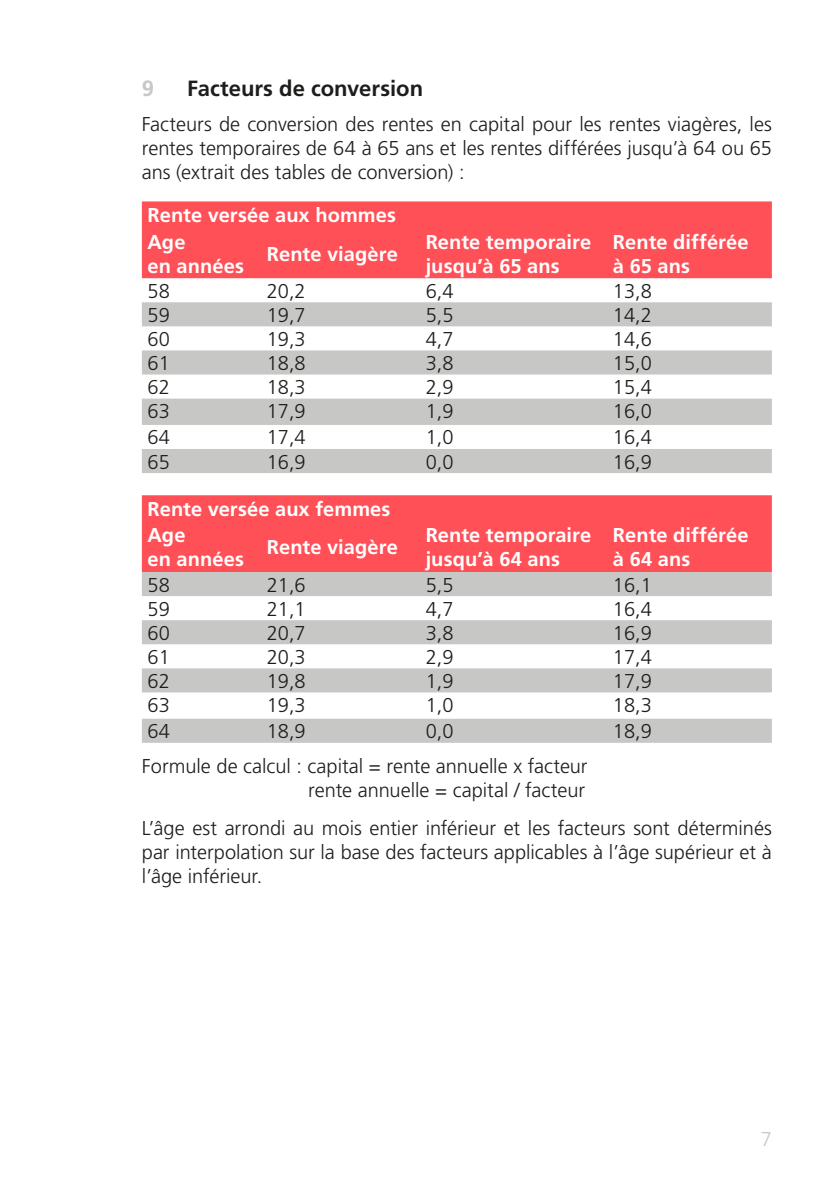
<style>
.page{position:relative;width:840px;height:1191px;background:#fff}
.page>*{position:absolute;margin:0;border:0;box-sizing:border-box;transform-origin:0 0}
.t1{font:700 22px "Frutiger LT Std";color:#1d1d1b}
.t2{font:700 22px "Frutiger LT Std";color:#c7c7c6}
.Grundtext{font:300 20px/24px "Frutiger LT Std";color:#1d1d1b;text-align:justify}
.Zahlen_Tabellen{font:300 20px "Frutiger LT Std";color:#1d1d1b}
.Tabellen_Text_Weiss{font:700 20px/24px "Frutiger LT Std";letter-spacing:.005em;color:#fff}
.t3{font:300 20px "Frutiger LT Std";color:#c7c7c6}
</style>
<div class="page">
<div style="left:142px;top:201px;width:629px;height:77px;background:#ff5057"></div>
<svg style="left:142px;top:302px;width:629px;height:171px;fill:#c7c7c6"></svg>
<div style="left:142px;top:495px;width:629px;height:77px;background:#ff5057"></div>
<svg style="left:142px;top:572px;width:629px;height:171px;fill:#c7c7c6"></svg>
<p class="t2" style="left:142px;top:75px;width:14px">9</p>
<p class="t1" style="left:187px;top:75px;width:237px">Facteurs de conversion</p>
<p class="Grundtext" style="left:142px;top:113px;width:631px">Facteurs de conversion des rentes en capital pour les rentes viagères, les rentes temporaires de 64 à 65 ans et les rentes différées jusqu’à 64 ou 65 ans (extrait des tables de conversion) :</p>
<p class="Tabellen_Text_Weiss" style="left:147px;top:203px;width:250px">Rente versée aux hommes</p>
<p class="Tabellen_Text_Weiss" style="left:147px;top:230px;width:98px">Age<br>en années</p>
<p class="Tabellen_Text_Weiss" style="left:266px;top:242px;width:132px">Rente viagère</p>
<p class="Tabellen_Text_Weiss" style="left:425px;top:230px;width:167px">Rente temporaire jusqu’à 65 ans</p>
<p class="Tabellen_Text_Weiss" style="left:612px;top:230px;width:137px">Rente différée à 65 ans</p>
<p class="Zahlen_Tabellen" style="left:147px;top:279px;width:24px">58</p>
<p class="Zahlen_Tabellen" style="left:266px;top:279px;width:40px">20,2</p>
<p class="Zahlen_Tabellen" style="left:425px;top:279px;width:29px">6,4</p>
<p class="Zahlen_Tabellen" style="left:612px;top:279px;width:40px">13,8</p>
<p class="Zahlen_Tabellen" style="left:147px;top:304px;width:24px">59</p>
<p class="Zahlen_Tabellen" style="left:266px;top:304px;width:40px">19,7</p>
<p class="Zahlen_Tabellen" style="left:425px;top:304px;width:29px">5,5</p>
<p class="Zahlen_Tabellen" style="left:612px;top:304px;width:40px">14,2</p>
<p class="Zahlen_Tabellen" style="left:147px;top:328px;width:24px">60</p>
<p class="Zahlen_Tabellen" style="left:266px;top:328px;width:40px">19,3</p>
<p class="Zahlen_Tabellen" style="left:425px;top:328px;width:29px">4,7</p>
<p class="Zahlen_Tabellen" style="left:612px;top:328px;width:40px">14,6</p>
<p class="Zahlen_Tabellen" style="left:147px;top:352px;width:24px">61</p>
<p class="Zahlen_Tabellen" style="left:266px;top:352px;width:40px">18,8</p>
<p class="Zahlen_Tabellen" style="left:425px;top:352px;width:29px">3,8</p>
<p class="Zahlen_Tabellen" style="left:612px;top:352px;width:40px">15,0</p>
<p class="Zahlen_Tabellen" style="left:147px;top:376px;width:24px">62</p>
<p class="Zahlen_Tabellen" style="left:266px;top:376px;width:40px">18,3</p>
<p class="Zahlen_Tabellen" style="left:425px;top:376px;width:29px">2,9</p>
<p class="Zahlen_Tabellen" style="left:612px;top:376px;width:40px">15,4</p>
<p class="Zahlen_Tabellen" style="left:147px;top:400px;width:24px">63</p>
<p class="Zahlen_Tabellen" style="left:266px;top:400px;width:40px">17,9</p>
<p class="Zahlen_Tabellen" style="left:425px;top:400px;width:29px">1,9</p>
<p class="Zahlen_Tabellen" style="left:612px;top:400px;width:40px">16,0</p>
<p class="Zahlen_Tabellen" style="left:147px;top:426px;width:24px">64</p>
<p class="Zahlen_Tabellen" style="left:266px;top:426px;width:40px">17,4</p>
<p class="Zahlen_Tabellen" style="left:425px;top:426px;width:29px">1,0</p>
<p class="Zahlen_Tabellen" style="left:612px;top:426px;width:40px">16,4</p>
<p class="Zahlen_Tabellen" style="left:147px;top:450px;width:24px">65</p>
<p class="Zahlen_Tabellen" style="left:266px;top:450px;width:40px">16,9</p>
<p class="Zahlen_Tabellen" style="left:425px;top:450px;width:29px">0,0</p>
<p class="Zahlen_Tabellen" style="left:612px;top:450px;width:40px">16,9</p>
<p class="Tabellen_Text_Weiss" style="left:147px;top:497px;width:244px">Rente versée aux femmes</p>
<p class="Tabellen_Text_Weiss" style="left:147px;top:523px;width:98px">Age<br>en années</p>
<p class="Tabellen_Text_Weiss" style="left:266px;top:535px;width:132px">Rente viagère</p>
<p class="Tabellen_Text_Weiss" style="left:425px;top:523px;width:167px">Rente temporaire jusqu’à 64 ans</p>
<p class="Tabellen_Text_Weiss" style="left:612px;top:523px;width:137px">Rente différée à 64 ans</p>
<p class="Zahlen_Tabellen" style="left:147px;top:573px;width:24px">58</p>
<p class="Zahlen_Tabellen" style="left:266px;top:573px;width:40px">21,6</p>
<p class="Zahlen_Tabellen" style="left:425px;top:573px;width:29px">5,5</p>
<p class="Zahlen_Tabellen" style="left:612px;top:573px;width:40px">16,1</p>
<p class="Zahlen_Tabellen" style="left:147px;top:597px;width:24px">59</p>
<p class="Zahlen_Tabellen" style="left:266px;top:597px;width:40px">21,1</p>
<p class="Zahlen_Tabellen" style="left:425px;top:597px;width:29px">4,7</p>
<p class="Zahlen_Tabellen" style="left:612px;top:597px;width:40px">16,4</p>
<p class="Zahlen_Tabellen" style="left:147px;top:621px;width:24px">60</p>
<p class="Zahlen_Tabellen" style="left:266px;top:621px;width:40px">20,7</p>
<p class="Zahlen_Tabellen" style="left:425px;top:621px;width:29px">3,8</p>
<p class="Zahlen_Tabellen" style="left:612px;top:621px;width:40px">16,9</p>
<p class="Zahlen_Tabellen" style="left:147px;top:645px;width:24px">61</p>
<p class="Zahlen_Tabellen" style="left:266px;top:645px;width:40px">20,3</p>
<p class="Zahlen_Tabellen" style="left:425px;top:645px;width:29px">2,9</p>
<p class="Zahlen_Tabellen" style="left:612px;top:645px;width:40px">17,4</p>
<p class="Zahlen_Tabellen" style="left:147px;top:669px;width:24px">62</p>
<p class="Zahlen_Tabellen" style="left:266px;top:669px;width:40px">19,8</p>
<p class="Zahlen_Tabellen" style="left:425px;top:669px;width:29px">1,9</p>
<p class="Zahlen_Tabellen" style="left:612px;top:669px;width:40px">17,9</p>
<p class="Zahlen_Tabellen" style="left:147px;top:693px;width:24px">63</p>
<p class="Zahlen_Tabellen" style="left:266px;top:693px;width:40px">19,3</p>
<p class="Zahlen_Tabellen" style="left:425px;top:693px;width:29px">1,0</p>
<p class="Zahlen_Tabellen" style="left:612px;top:693px;width:40px">18,3</p>
<p class="Zahlen_Tabellen" style="left:147px;top:720px;width:24px">64</p>
<p class="Zahlen_Tabellen" style="left:266px;top:720px;width:40px">18,9</p>
<p class="Zahlen_Tabellen" style="left:425px;top:720px;width:29px">0,0</p>
<p class="Zahlen_Tabellen" style="left:612px;top:720px;width:40px">18,9</p>
<p class="Grundtext" style="left:142px;top:754px;width:447px;text-align:right">Formule de calcul : capital = rente annuelle x facteur rente annuelle = capital / facteur</p>
<p class="Grundtext" style="left:142px;top:816px;width:631px">L’âge est arrondi au mois entier inférieur et les facteurs sont déterminés par interpolation sur la base des facteurs applicables à l’âge supérieur et à l’âge inférieur.</p>
<p class="t3" style="left:760px;top:1127px;width:13px">7</p>
</div>
